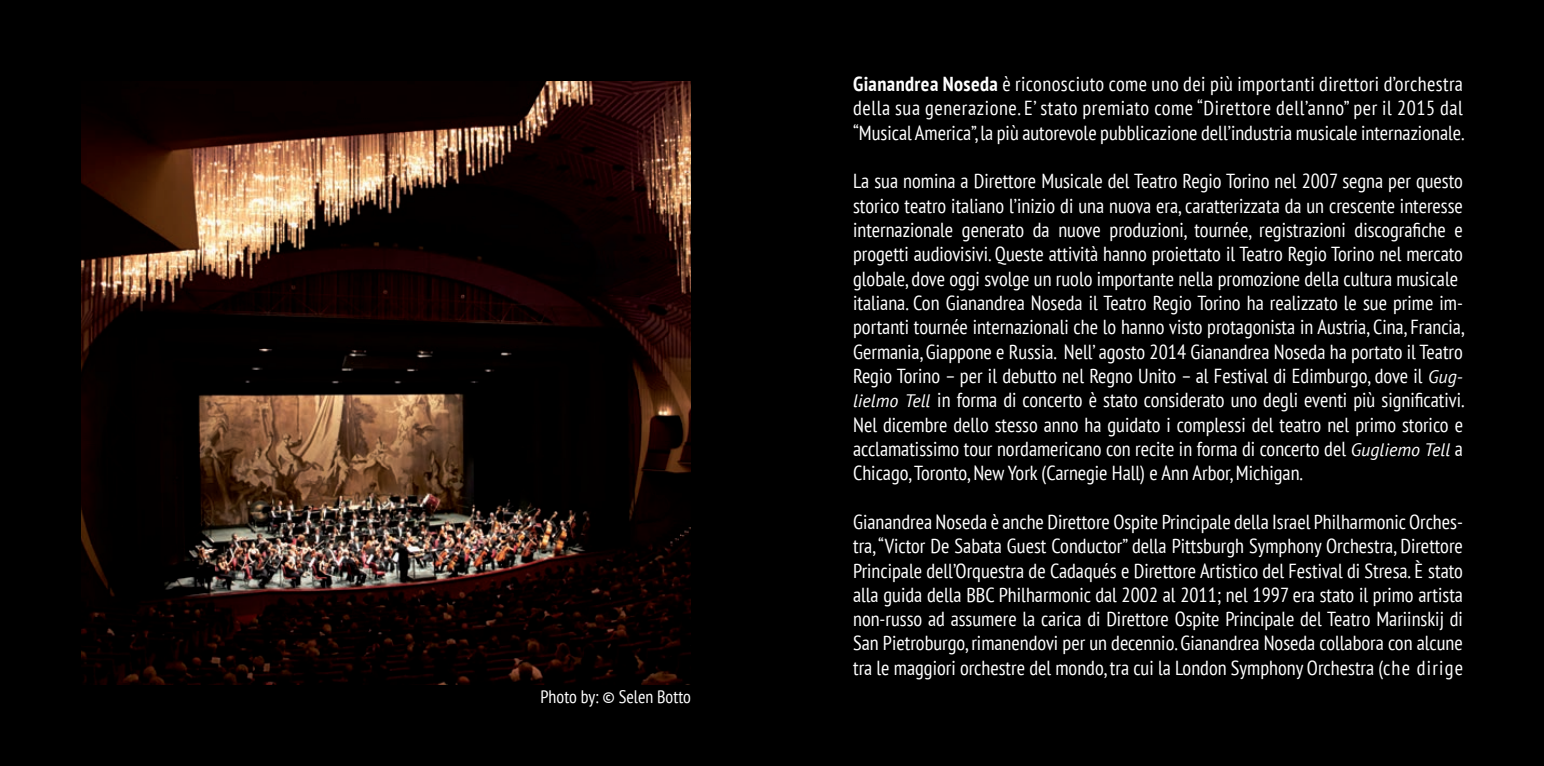
<style>
.page{position:relative;width:1544px;height:766px;background:#fff}
.page>*{position:absolute;margin:0;border:0;box-sizing:border-box;transform-origin:0 0}
.t1{font:condensed 20.25px/24.3px "PT Sans";color:#fff;text-align:justify}
.t2{font:condensed 20.25px "PT Sans";letter-spacing:.02em;color:#fff}
.t3{font:condensed 20.25px "PT Sans";letter-spacing:.03em;color:#fff}
.t4{font:condensed 18px "PT Sans";color:#fff}
.s1{font-weight:700}
.s2{font-style:italic;font-stretch:normal;font-size:18px}
</style>
<div class="page">
<div style="left:0;top:0;width:1543px;height:765px;background:#000"></div>
<img style="left:81px;top:81px;width:610px;height:603px">
<p class="t4" style="left:540px;top:684px;width:152px">Photo by: © Selen Botto</p>
<p class="t2" style="left:853px;top:71px;width:611px"><span class="s1">Gianandrea Noseda</span> è riconosciuto come uno dei più importanti direttori d’orchestra</p>
<p class="t3" style="left:853px;top:95px;width:611px">della sua generazione. E’ stato premiato come “Direttore dell’anno” per il 2015 dal</p>
<p class="t1" style="left:853px;top:120px;width:613px">“Musical America”, la più autorevole pubblicazione dell’industria musicale internazionale.</p>
<p class="t1" style="left:853px;top:169px;width:611px">La sua nomina a Direttore Musicale del Teatro Regio Torino nel 2007 segna per questo storico teatro italiano l’inizio di una nuova era, caratterizzata da un crescente interesse internazionale generato da nuove produzioni, tournée, registrazioni discografiche e progetti audiovisivi. Queste attività hanno proiettato il Teatro Regio Torino nel mercato globale, dove oggi svolge un ruolo importante nella promozione della cultura musicale</p>
<p class="t1" style="left:853px;top:290px;width:613px">italiana. Con Gianandrea Noseda il Teatro Regio Torino ha realizzato le sue prime im&shy;portanti tournée internazionali che lo hanno visto protagonista in Austria, Cina, Francia, Germania, Giappone e Russia. Nell’ agosto 2014 Gianandrea Noseda ha portato il Teatro Regio Torino – per il debutto nel Regno Unito – al Festival di Edimburgo, dove il <span class="s2">Gug&shy;lielmo Tell</span> in forma di concerto è stato considerato uno degli eventi più significativi.<br>Nel dicembre dello stesso anno ha guidato i complessi del teatro nel primo storico e acclamatissimo tour nordamericano con recite in forma di concerto del <span class="s2">Gugliemo Tell</span> a Chicago, Toronto, New York (Carnegie Hall) e Ann Arbor, Michigan.</p>
<p class="t1" style="left:853px;top:509px;width:611px">Gianandrea Noseda è anche Direttore Ospite Principale della Israel Philharmonic Orches&shy;tra, “Victor De Sabata Guest Conductor” della Pittsburgh Symphony Orchestra, Direttore Principale dell’Orquestra de Cadaqués e Direttore Artistico del Festival di Stresa. È stato alla guida della BBC Philharmonic dal 2002 al 2011; nel 1997 era stato il primo artista non-russo ad assumere la carica di Direttore Ospite Principale del Teatro Mariinskij di San Pietroburgo, rimanendovi per un decennio. Gianandrea Noseda collabora con alcune tra le maggiori orchestre del mondo, tra cui la London Symphony Orchestra (che dirige</p>
</div>
